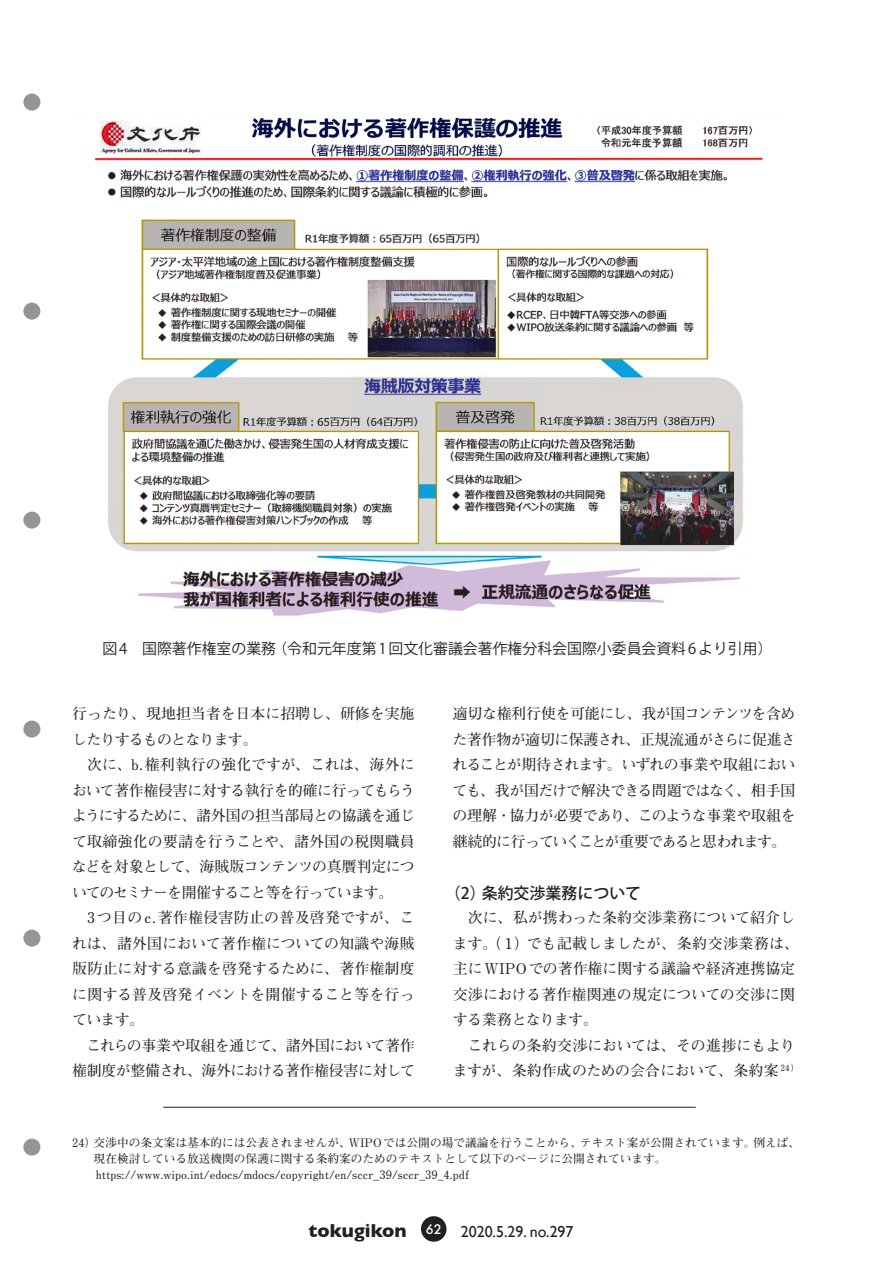
<style>
.page{position:relative;width:893px;height:1263px;background:#fff}
.page>*{position:absolute;margin:0;border:0;box-sizing:border-box;transform-origin:0 0}
.t1{font:15.9px "Gill Sans";color:#231f20}
.t2{font:500 15.9px "Koz Go Pro";color:#231f20}
.t3{font:700 14.85px/25.5px "Futo Min A101 Pro";letter-spacing:-.015em;color:#231f20}
.t4{font:14.85px "Koz Go Pro";color:#231f20}
.t5{font:700 11.7px "Futo Min A101 Pro";color:#231f20}
.s1{font-weight:700;font-size:19.2px}
</style>
<div class="page">
<div style="left:23px;top:1138px;width:17px;height:17px;background:#939598;border-radius:50%"></div>
<div style="left:23px;top:929px;width:17px;height:17px;background:#939598;border-radius:50%"></div>
<div style="left:23px;top:720px;width:17px;height:18px;background:#939598;border-radius:50%"></div>
<div style="left:23px;top:303px;width:17px;height:17px;background:#939598;border-radius:50%"></div>
<div style="left:23px;top:512px;width:17px;height:17px;background:#939598;border-radius:50%"></div>
<div style="left:23px;top:94px;width:17px;height:17px;background:#939598;border-radius:50%"></div>
<div style="left:421px;top:1216px;width:25px;height:26px;background:#231f20;border-radius:50%"></div>
<img style="left:94px;top:117px;width:669px;height:499px">
<hr style="left:163px;top:1107px;width:533px;height:1px;background:#231f20">
<p class="t4" style="left:102px;top:639px;width:672px">図 4　国際著作権室の業務（令和元年度第 1回文化審議会著作権分科会国際小委員会資料 6より引用）</p>
<p class="t3" style="left:72px;top:699px;width:345px">行ったり、現地担当者を日本に招聘し、研修を実施したりするものとなります。<br>　次に、b.権利執行の強化ですが、これは、海外において著作権侵害に対する執行を的確に行ってもらうようにするために、諸外国の担当部局との協議を通じて取締強化の要請を行うことや、諸外国の税関職員などを対象として、海賊版コンテンツの真贋判定についてのセミナーを開催すること等を行っています。　3つ目のc.著作権侵害防止の普及啓発ですが、これは、諸外国において著作権についての知識や海賊版防止に対する意識を啓発するために、著作権制度に関する普及啓発イベントを開催すること等を行っています。<br>　これらの事業や取組を通じて、諸外国において著作権制度が整備され、海外における著作権侵害に対して</p>
<p class="t3" style="left:452px;top:699px;width:345px;text-align:justify">適切な権利行使を可能にし、我が国コンテンツを含めた著作物が適切に保護され、正規流通がさらに促進されることが期待されます。いずれの事業や取組においても、我が国だけで解決できる問題ではなく、相手国の理解・協力が必要であり、このような事業や取組を継続的に行っていくことが重要であると思われます。</p>
<p class="t2" style="left:445px;top:882px;width:198px">（2）条約交渉業務について</p>
<p class="t3" style="left:453px;top:903px;width:348px">　次に、私が携わった条約交渉業務について紹介します。（ 1）でも記載しましたが、条約交渉業務は、主にWIPOでの著作権に関する議論や経済連携協定交渉における著作権関連の規定についての交渉に関する業務となります。<br>　これらの条約交渉においては、その進捗にもよりますが、条約作成のための会合において、条約案 <sup>24）</sup></p>
<p class="t5" style="left:72px;top:1133px;width:729px">24）交渉中の条文案は基本的には公表されませんが、WIPOでは公開の場で議論を行うことから、テキスト案が公開されています。例えば、</p>
<p class="t5" style="left:94px;top:1149px;width:574px">現在検討している放送機関の保護に関する条約案のためのテキストとして以下のページに公開されています。</p>
<p class="t5" style="left:72px;top:1165px;width:399px">　　https://www.wipo.int/edocs/mdocs/copyright/en/sccr_39/sccr_39_4.pdf</p>
<p class="t1" style="left:309px;top:1222px;width:266px"><span class="s1">tokugikon</span> <sup>62</sup> 2020.5.29. no.297</p>
</div>
